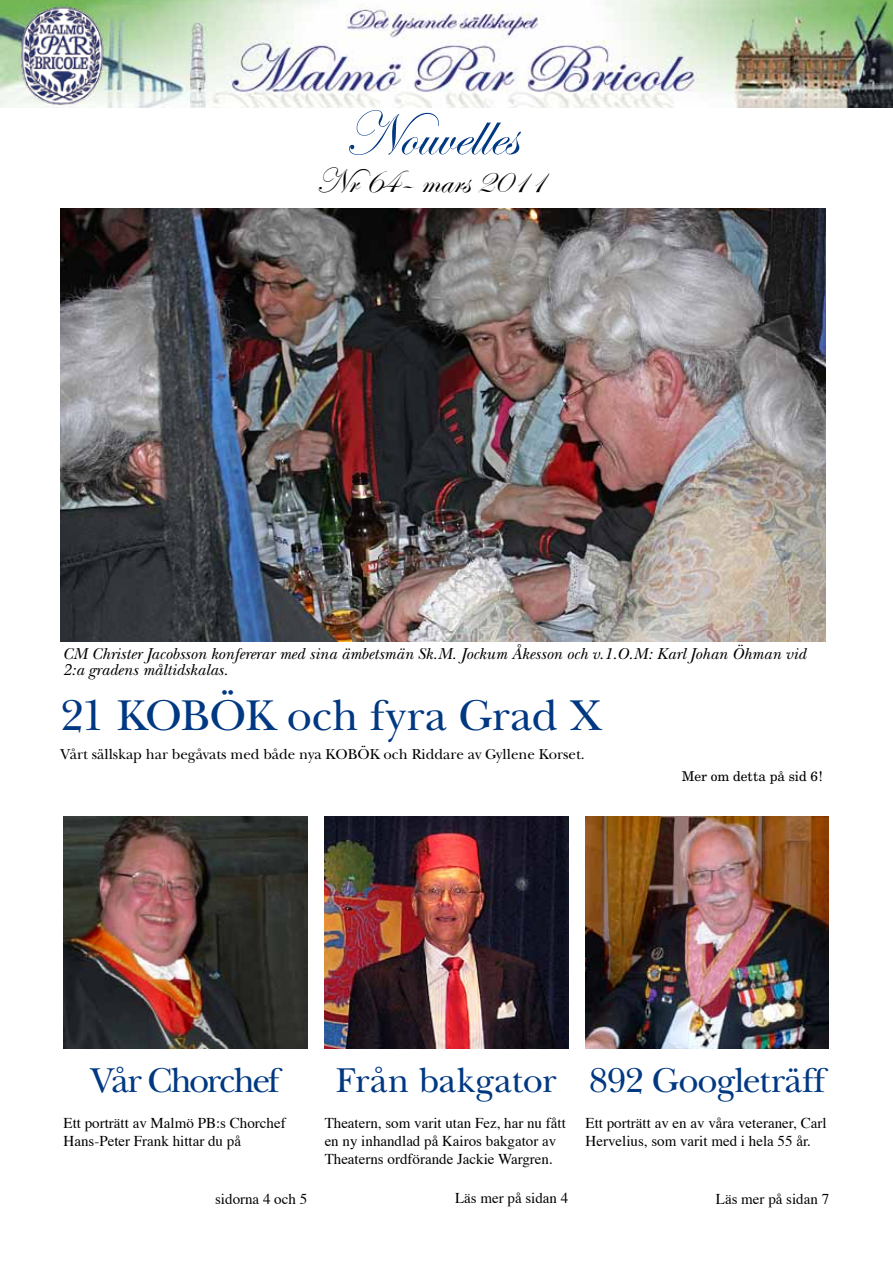
<style>
.page{position:relative;width:893px;height:1263px;background:#fff}
.page>*{position:absolute;margin:0;border:0;box-sizing:border-box;transform-origin:0 0}
.t1{font:63px "Edwardian Script ITC";color:#003882}
.t2{font:45px "New Baskerville";letter-spacing:-.005em;color:#003882}
.t3{font:36px "New Baskerville";letter-spacing:-.02em;color:#003882}
.t4{font:36px "Edwardian Script ITC";color:#000}
.t5{font:36px "New Baskerville";color:#003882}
.t6{font:36px "New Baskerville";letter-spacing:-.065em;color:#003882}
.t7{font:italic 16.5px/15.8px "New Baskerville";color:#000}
.t8{font:15px/18px "Times";color:#000}
.t9{font:15px "New Baskerville";color:#000}
.t10{font:13.5px "New Century Schlbk";letter-spacing:-.005em;color:#000}
</style>
<div class="page">
<img style="left:0;top:0;width:893px;height:107px">
<img style="left:18px;top:2px;width:89px;height:106px">
<img style="left:325px;top:816px;width:243px;height:232px">
<img style="left:585px;top:816px;width:243px;height:232px">
<img style="left:64px;top:817px;width:243px;height:232px">
<img style="left:60px;top:208px;width:766px;height:433px">
<h1 class="t1" style="left:344px;top:100px;width:175px">Nouvelles</h1>
<h3 class="t4" style="left:316px;top:161px;width:230px">Nr 64– mars 2011</h3>
<p class="t7" style="left:63px;top:646px;width:745px">CM Christer Jacobsson konfererar med sina ämbetsmän Sk.M. Jockum Åkesson och v.1.O.M: Karl Johan Öhman vid<br>2:a gradens måltidskalas.</p>
<h2 class="t2" style="left:60px;top:689px;width:544px">21 KOBÖK och fyra Grad X</h2>
<p class="t9" style="left:60px;top:745px;width:526px">Vårt sällskap har begåvats med både nya KOBÖK och Riddare av Gyllene Korset.</p>
<p class="t10" style="left:682px;top:768px;width:143px">Mer om detta på sid 6!</p>
<h3 class="t6" style="left:91px;top:1059px;width:190px">Vår Chorchef</h3>
<p class="t8" style="left:64px;top:1115px;width:224px">Ett porträtt av Malmö PB:s Chorchef<br>Hans-Peter Frank hittar du på</p>
<p class="t8" style="left:215px;top:1190px;width:94px">sidorna 4 och 5</p>
<h3 class="t5" style="left:336px;top:1060px;width:222px">Från bakgator</h3>
<p class="t8" style="left:325px;top:1115px;width:243px">Theatern, som varit utan Fez, har nu fått en ny inhandlad på Kairos bakgator av<br>Theaterns ordförande Jackie Wargren.</p>
<p class="t8" style="left:455px;top:1190px;width:115px">Läs mer på sidan 4</p>
<h3 class="t3" style="left:589px;top:1059px;width:238px">892 Googleträff</h3>
<p class="t8" style="left:585px;top:1115px;width:242px">Ett porträtt av en av våra veteraner, Carl<br>Hervelius, som varit med i hela 55 år.</p>
<p class="t8" style="left:716px;top:1190px;width:115px">Läs mer på sidan 7</p>
</div>
